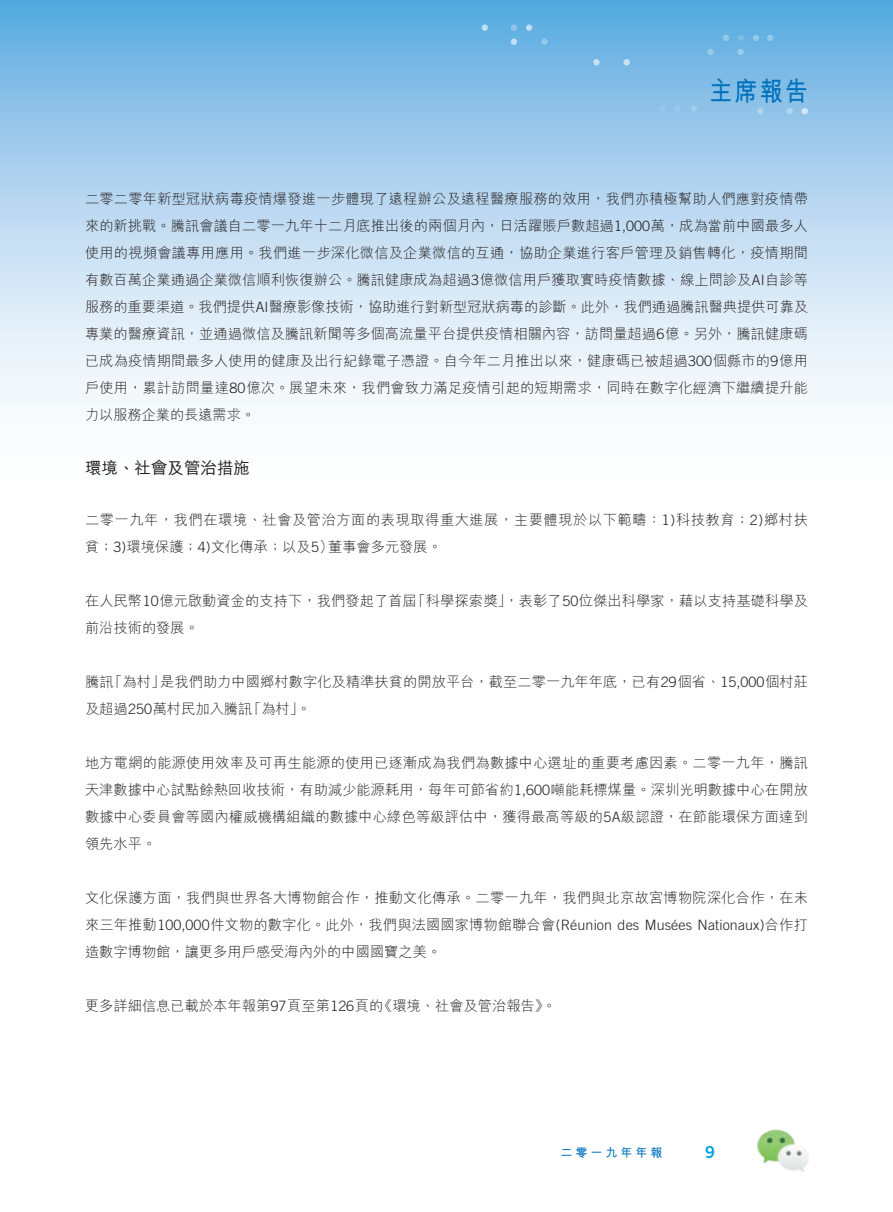
<style>
.page{position:relative;width:893px;height:1212px;background:#fff}
.page>*{position:absolute;margin:0;border:0;box-sizing:border-box;transform-origin:0 0}
.t1{font:700 27px "M Hei HK";color:#0072bc;scale:.85 1}
.t2{font:500 16.5px "M Hei HK";color:#231f20}
.t3{font:16.5px "Trade Gothic LT Std Bd 2";color:#00a1e3}
.t4{font:300 14.25px/27px "M Hei HK";letter-spacing:.005em;color:#231f20;text-align:justify}
.t5{font:300 14.25px/27px "M Hei HK";letter-spacing:.04em;color:#231f20}
.t6{font:300 14.25px "Trade Gothic LT Std";letter-spacing:.01em;color:#231f20}
.t7{font:700 12px "M Hei HK";letter-spacing:.25em;color:#0072bc}
.s1{font-family:"Trade Gothic LT Std"}
.s2{font-family:"M Hei HK"}
</style>
<div class="page">
<svg style="left:0;top:0;width:893px;height:404px;background:#b1d5ef"></svg>
<div style="left:593px;top:59px;width:7px;height:6px;background:#c8e2f4;border-radius:50%"></div>
<div style="left:623px;top:59px;width:7px;height:6px;background:#c8e2f4;border-radius:50%"></div>
<svg style="left:753px;top:35px;width:6px;height:6px"></svg>
<svg style="left:767px;top:35px;width:6px;height:6px"></svg>
<svg style="left:738px;top:35px;width:6px;height:6px"></svg>
<svg style="left:723px;top:35px;width:6px;height:6px"></svg>
<div style="left:737px;top:49px;width:7px;height:6px;background:#9acbec;border-radius:50%"></div>
<div style="left:707px;top:49px;width:7px;height:6px;background:#9acbec;border-radius:50%"></div>
<svg style="left:511px;top:39px;width:6px;height:6px"></svg>
<div style="left:482px;top:24px;width:6px;height:7px;background:#bfdff3;border-radius:50%"></div>
<div style="left:511px;top:24px;width:6px;height:7px;background:#90c7e9;border-radius:50%"></div>
<div style="left:526px;top:24px;width:6px;height:7px;background:#bfdff3;border-radius:50%"></div>
<div style="left:541px;top:39px;width:7px;height:6px;background:#95c9eb;border-radius:50%"></div>
<div style="left:757px;top:108px;width:7px;height:6px;background:#b1d4ef;border-radius:50%"></div>
<div style="left:786px;top:108px;width:7px;height:6px;background:#b1d4ef;border-radius:50%"></div>
<svg style="left:802px;top:108px;width:6px;height:6px"></svg>
<div style="left:691px;top:105px;width:6px;height:7px;background:#a4cded;border-radius:50%"></div>
<div style="left:659px;top:105px;width:7px;height:7px;background:#99c7eb;border-radius:50%"></div>
<div style="left:674px;top:105px;width:7px;height:7px;background:#99c7eb;border-radius:50%"></div>
<img style="left:757px;top:1129px;width:52px;height:43px">
<h1 class="t1" style="left:709px;top:71px;width:117px">主席報告</h1>
<p class="t4" style="left:85px;top:185px;width:725px">二零二零年新型冠狀病毒疫情爆發進一步體現了遠程辦公及遠程醫療服務的效用，我們亦積極幫助人們應對疫情帶來的新挑戰。騰訊會議自二零一九年十二月底推出後的兩個月內，日活躍賬戶數超過<span class="s1">1,000</span>萬，成為當前中國最多人使用的視頻會議專用應用。我們進一步深化微信及企業微信的互通，協助企業進行客戶管理及銷售轉化，疫情期間有數百萬企業通過企業微信順利恢復辦公。騰訊健康成為超過<span class="s1">3</span>億微信用戶獲取實時疫情數據、線上問診及<span class="s1">AI</span>自診等服務的重要渠道。我們提供<span class="s1">AI</span>醫療影像技術，協助進行對新型冠狀病毒的診斷。此外，我們通過騰訊醫典提供可靠及專業的醫療資訊，並通過微信及騰訊新聞等多個高流量平台提供疫情相關內容，訪問量超過<span class="s1">6</span>億。另外，騰訊健康碼已成為疫情期間最多人使用的健康及出行紀錄電子憑證。自今年二月推出以來，健康碼已被超過<span class="s1">300</span>個縣市的<span class="s1">9</span>億用戶使用，累計訪問量達<span class="s1">80</span>億次。展望未來，我們會致力滿足疫情引起的短期需求，同時在數字化經濟下繼續提升能力以服務企業的長遠需求。</p>
<p class="t2" style="left:85px;top:456px;width:166px">環境、社會及管治措施</p>
<p class="t5" style="left:85px;top:506px;width:724px">二零一九年，我們在環境、社會及管治方面的表現取得重大進展，主要體現於以下範疇：<span class="s1">1)</span>科技教育；<span class="s1">2)</span>鄉村扶貧；<span class="s1">3)</span>環境保護；<span class="s1">4)</span>文化傳承；以及<span class="s1">5</span>）董事會多元發展。</p>
<p class="t4" style="left:85px;top:587px;width:724px">在人民幣<span class="s1">10</span>億元啟動資金的支持下，我們發起了首屆「科學探索獎」，表彰了<span class="s1">50</span>位傑出科學家，藉以支持基礎科學及前沿技術的發展。</p>
<p class="t4" style="left:85px;top:668px;width:724px">騰訊「為村」是我們助力中國鄉村數字化及精準扶貧的開放平台，截至二零一九年年底，已有<span class="s1">29</span>個省、<span class="s1">15,000</span>個村莊及超過<span class="s1">250</span>萬村民加入騰訊「為村」。</p>
<p class="t4" style="left:85px;top:749px;width:724px">地方電網的能源使用效率及可再生能源的使用已逐漸成為我們為數據中心選址的重要考慮因素。二零一九年，騰訊天津數據中心試點餘熱回收技術，有助減少能源耗用，每年可節省約<span class="s1">1,600</span>噸能耗標煤量。深圳光明數據中心在開放數據中心委員會等國內權威機構組織的數據中心綠色等級評估中，獲得最高等級的<span class="s1">5A</span>級認證，在節能環保方面達到領先水平。</p>
<p class="t4" style="left:85px;top:884px;width:724px">文化保護方面，我們與世界各大博物館合作，推動文化傳承。二零一九年，我們與北京故宮博物院深化合作，在未</p>
<p class="t6" style="left:85px;top:917px;width:724px"><span class="s2">來三年推動</span>100,000<span class="s2">件文物的數字化。此外，我們與法國國家博物館聯合會</span>(Réunion des Musées Nationaux)<span class="s2">合作打</span></p>
<p class="t4" style="left:85px;top:938px;width:358px">造數字博物館，讓更多用戶感受海內外的中國國寶之美。</p>
<p class="t4" style="left:85px;top:992px;width:473px">更多詳細信息已載於本年報第<span class="s1">97</span>頁至第<span class="s1">126</span>頁的《環境、社會及管治報告》。</p>
<p class="t7" style="left:560px;top:1144px;width:103px">二零一九年年報</p>
<p class="t3" style="left:705px;top:1142px;width:12px">9</p>
</div>
